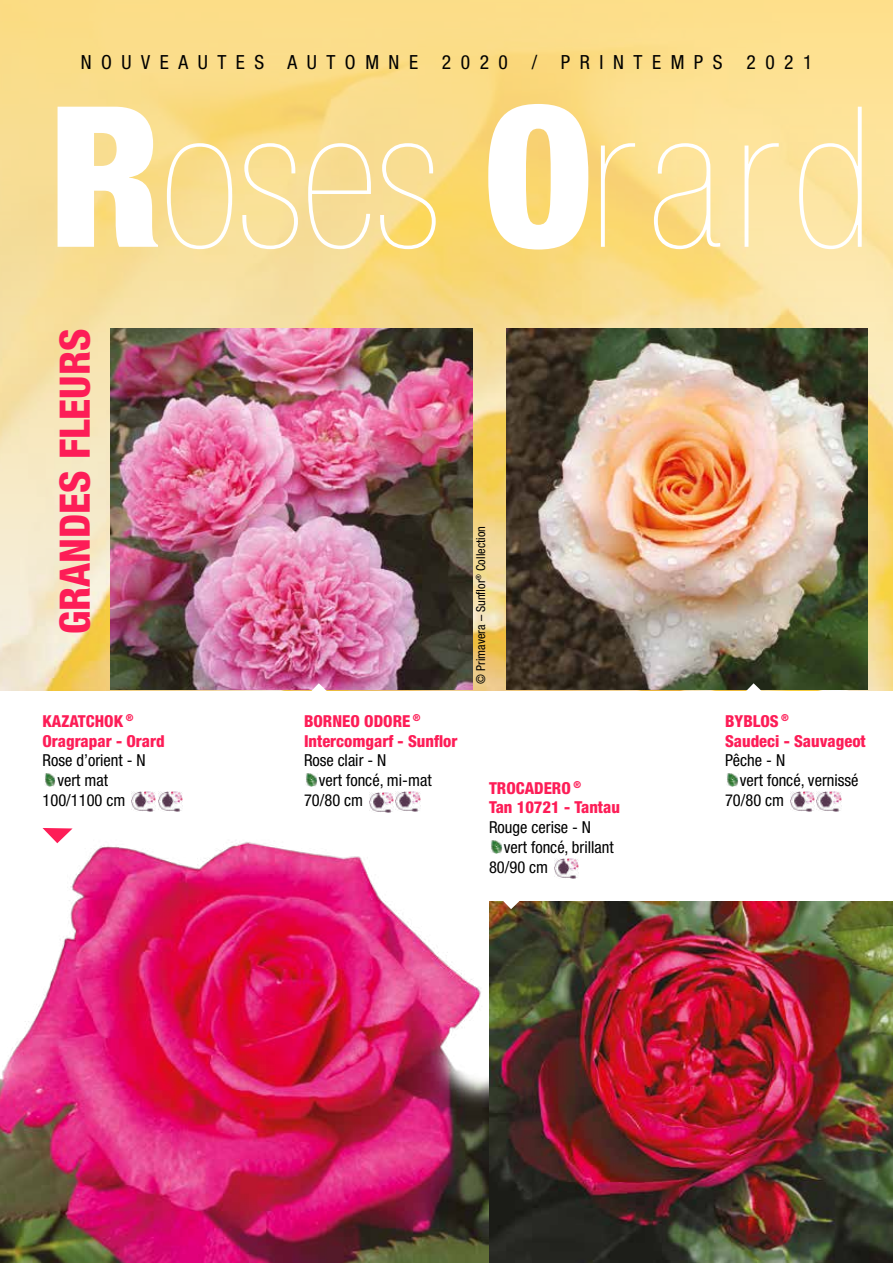
<style>
.page{position:relative;width:893px;height:1263px;background:#fff}
.page>*{position:absolute;margin:0;border:0;box-sizing:border-box;transform-origin:0 0}
.t1{font:900 condensed 196.2px "Helvetica Neue";letter-spacing:.03em;color:#fff}
.t2{font:800 condensed 42px "Helvetica Neue";color:#fd1d57}
.t3{font:condensed 19.5px "Helvetica Neue";letter-spacing:.49em;color:#000}
.t4{font:condensed 16.5px "Helvetica Neue";color:#000}
.t5{font:800 condensed 16.5px/19.8px "Helvetica Neue";color:#fd1d57}
.t6{font:condensed 12.3px "Helvetica Neue";color:#000}
.s1{font-style:inherit}
</style>
<div class="page">
<img style="left:0;top:0;width:893px;height:691px">
<img style="left:111px;top:328px;width:361px;height:362px">
<img style="left:506px;top:328px;width:361px;height:362px">
<img style="left:0;top:786px;width:489px;height:477px">
<img style="left:489px;top:901px;width:404px;height:362px">
<svg style="left:45px;top:773px;width:10px;height:13px"></svg>
<img style="left:131px;top:791px;width:25px;height:20px">
<img style="left:158px;top:791px;width:24px;height:20px">
<svg style="left:306px;top:773px;width:11px;height:13px"></svg>
<img style="left:369px;top:792px;width:24px;height:21px">
<img style="left:396px;top:791px;width:24px;height:20px">
<svg style="left:727px;top:773px;width:11px;height:13px"></svg>
<img style="left:790px;top:791px;width:24px;height:20px">
<img style="left:817px;top:791px;width:24px;height:20px">
<svg style="left:491px;top:840px;width:11px;height:13px"></svg>
<img style="left:554px;top:858px;width:24px;height:20px">
<svg style="left:496px;top:901px;width:30px;height:8px"></svg>
<svg style="left:304px;top:683px;width:30px;height:8px"></svg>
<svg style="left:739px;top:683px;width:30px;height:8px"></svg>
<svg style="left:43px;top:828px;width:30px;height:15px"></svg>
<p class="t3" style="left:81px;top:50px;width:733px">NOUVEAUTES AUTOMNE 2020 / PRINTEMPS 2021</p>
<h1 class="t1" style="left:49px;top:70px;width:824px"><span class="s1">R</span>oses <span class="s1">O</span>rard</h1>
<h2 class="t2" style="left:49px;top:634px;width:307px;rotate:-90deg">GRANDES FLEURS</h2>
<p class="t5" style="left:43px;top:711px;width:124px">KAZATCHOK <sup>®<br></sup>Oragrapar - Orard</p>
<p class="t4" style="left:43px;top:751px;width:105px">Rose d’orient - N</p>
<p class="t4" style="left:57px;top:771px;width:52px">vert mat</p>
<p class="t4" style="left:43px;top:790px;width:84px">100/1100 cm</p>
<p class="t5" style="left:304px;top:711px;width:155px">BORNEO ODORE <sup>®<br></sup>Intercomgarf - Sunflor</p>
<p class="t4" style="left:304px;top:751px;width:84px">Rose clair - N</p>
<p class="t4" style="left:319px;top:771px;width:114px">vert foncé, mi-mat</p>
<p class="t4" style="left:304px;top:790px;width:61px">70/80 cm</p>
<p class="t6" style="left:474px;top:684px;width:159px;rotate:-90deg">© Primavera – Sunflor<sup>®</sup> Collection</p>
<p class="t5" style="left:489px;top:778px;width:132px">TROCADERO <sup>®<br></sup>Tan 10721 - Tantau</p>
<p class="t4" style="left:489px;top:818px;width:104px">Rouge cerise - N</p>
<p class="t4" style="left:504px;top:838px;width:111px">vert foncé, brillant</p>
<p class="t4" style="left:489px;top:857px;width:61px">80/90 cm</p>
<p class="t5" style="left:725px;top:711px;width:142px">BYBLOS <sup>®<br></sup>Saudeci - Sauvageot</p>
<p class="t4" style="left:725px;top:751px;width:62px">Pêche - N</p>
<p class="t4" style="left:740px;top:771px;width:120px">vert foncé, vernissé</p>
<p class="t4" style="left:725px;top:790px;width:61px">70/80 cm</p>
</div>
